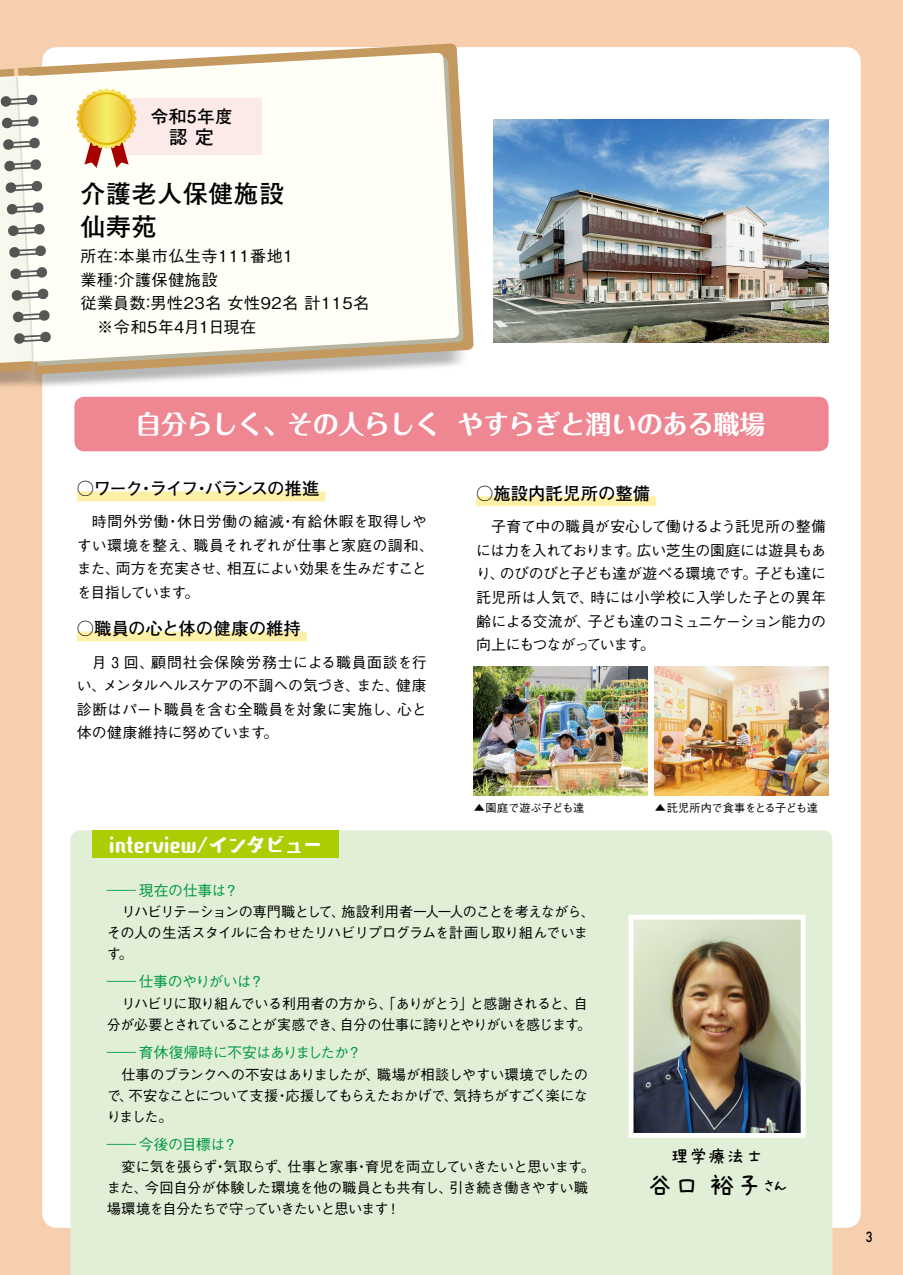
<style>
.page{position:relative;width:903px;height:1275px;background:#f7cfae}
.page>*{position:absolute;margin:0;border:0;box-sizing:border-box;transform-origin:0 0}
.t1{font:26.6px "AP Japanesefont";color:#000}
.t2{font:700 26.07px "Maru Fo Pro";letter-spacing:-.015em;color:#fff}
.t3{font:700 24.85px/33.4px "Futo Go B101 Pro";letter-spacing:.03em;color:#000}
.t4{font:19.78px "Aokane Std EB";color:#fff}
.t5{font:700 18.72px "Futo Go B101 Pro";color:#000}
.t6{font:18.55px "AP Japanesefont";color:#000}
.t7{font:700 17.5px "Futo Go B101 Pro";letter-spacing:.03em;color:#000}
.t8{font:700 17.32px "Futo Go B101 Pro";letter-spacing:-.005em;color:#000}
.t9{font:700 17.32px "Futo Go B101 Pro";letter-spacing:-.09em;color:#000}
.t10{font:500 16.1px/23.6px "Gothic BBB Pro";letter-spacing:.03em;color:#000}
.t11{font:500 14.88px/23.6px "Gothic BBB Pro";letter-spacing:-.025em;color:#000;text-align:justify}
.t12{font:500 14.88px "Gothic BBB Pro";letter-spacing:-.045em;color:#094}
.t13{font:500 14.17px/21px "Gothic BBB Pro";letter-spacing:-.045em;color:#000}
.t14{font:500 13.65px "Futura";color:#000;scale:.85 1}
.t15{font:500 11.2px "Gothic BBB Pro";letter-spacing:-.02em;color:#000}
.s1{font-size:17.68px}
</style>
<div class="page">
<div style="left:42px;top:47px;width:819px;height:1181px;background:#fff;border-radius:15px"></div>
<svg style="left:45px;top:43px;width:429px;height:331px"></svg>
<svg style="left:53px;top:57px;width:411px;height:309px;background:#cab699"></svg>
<svg style="left:18px;top:53px;width:441px;height:309px"></svg>
<svg style="left:0;top:69px;width:53px;height:326px"></svg>
<div style="left:70px;top:830px;width:762px;height:445px;background:#e1efd6"></div>
<div style="left:92px;top:830px;width:247px;height:28px;background:#abcd03"></div>
<div style="left:74px;top:397px;width:754px;height:54px;background:#ef8793;border-radius:10px"></div>
<div style="left:77px;top:491px;width:248px;height:10px;background:#fff0a8"></div>
<div style="left:77px;top:631px;width:230px;height:10px;background:#fff0a8"></div>
<div style="left:476px;top:496px;width:180px;height:10px;background:#fff0a8"></div>
<img style="left:474px;top:667px;width:173px;height:129px">
<img style="left:655px;top:667px;width:173px;height:129px">
<div style="left:121px;top:98px;width:141px;height:57px;background:#fceae8"></div>
<svg style="left:76px;top:88px;width:61px;height:80px"></svg>
<svg style="left:80px;top:92px;width:53px;height:53px"></svg>
<svg style="left:82px;top:94px;width:49px;height:49px;background:#f1d750"></svg>
<img style="left:634px;top:921px;width:166px;height:211px">
<div style="left:628px;top:915px;width:178px;height:223px;border:5px solid #fff"></div>
<img style="left:494px;top:119px;width:334px;height:223px">
<p class="t7" style="left:151px;top:103px;width:84px">令和5年度</p>
<h3 class="t5" style="left:169px;top:122px;width:46px">認 定</h3>
<h3 class="t3" style="left:81px;top:174px;width:205px">介護老人保健施設仙寿苑</h3>
<p class="t10" style="left:81px;top:242px;width:290px">所在：本巣市仏生寺111番地1<br>業種：介護保健施設<br>従業員数：男性23名 女性92名 計115名　※令和5年4月1日現在</p>
<h2 class="t2" style="left:136px;top:403px;width:631px">自分らしく、その人らしく やすらぎと潤いのある職場</h2>
<p class="t9" style="left:77px;top:474px;width:244px">○ワーク・ライフ・バランスの推進</p>
<p class="t11" style="left:77px;top:508px;width:359px;text-align:left;text-indent:15px">時間外労働・休日労働の縮減・有給休暇を取得しやすい環境を整え、職員それぞれが仕事と家庭の調和、また、両方を充実させ、相互によい効果を生みだすことを目指しています。</p>
<p class="t8" style="left:77px;top:615px;width:226px">○職員の心と体の健康の維持</p>
<p class="t11" style="left:77px;top:648px;width:351px;text-indent:15px">月 3 回、顧問社会保険労務士による職員面談を行い、メンタルヘルスケアの不調への気づき、また、健康診断はパート職員を含む全職員を対象に実施し、心と体の健康維持に努めています。</p>
<h3 class="t4" style="left:109px;top:829px;width:215px">interview/インタビュー</h3>
<p class="t8" style="left:476px;top:479px;width:175px">○施設内託児所の整備</p>
<p class="t11" style="left:476px;top:513px;width:351px;text-indent:15px">子育て中の職員が安心して働けるよう託児所の整備には力を入れております。広い芝生の園庭には遊具もあり、のびのびと子ども達が遊べる環境です。子ども達に託児所は人気で、時には小学校に入学した子との異年齢による交流が、子ども達のコミュニケーション能力の向上にもつながっています。</p>
<p class="t15" style="left:474px;top:799px;width:112px">▲園庭で遊ぶ子ども達</p>
<p class="t15" style="left:655px;top:799px;width:165px">▲託児所内で食事をとる子ども達</p>
<p class="t12" style="left:107px;top:878px;width:134px">―― 現在の仕事は？</p>
<p class="t13" style="left:107px;top:900px;width:490px;text-indent:15px">リハビリテーションの専門職として、施設利用者一人一人のことを考えながら、その人の生活スタイルに合わせたリハビリプログラムを計画し取り組んでいます。</p>
<p class="t12" style="left:107px;top:970px;width:159px">―― 仕事のやりがいは？</p>
<p class="t13" style="left:107px;top:991px;width:486px;text-align:right">リハビリに取り組んでいる利用者の方から、「ありがとう」と感謝されると、自<br>分が必要とされていることが実感でき、自分の仕事に誇りとやりがいを感じます。</p>
<p class="t12" style="left:107px;top:1040px;width:256px">―― 育休復帰時に不安はありましたか？</p>
<p class="t13" style="left:107px;top:1062px;width:483px;text-align:justify;text-indent:15px">仕事のブランクへの不安はありましたが、職場が相談しやすい環境でしたので、不安なことについて支援・応援してもらえたおかげで、気持ちがすごく楽になりました。</p>
<p class="t12" style="left:107px;top:1132px;width:133px">―― 今後の目標は？</p>
<p class="t13" style="left:107px;top:1154px;width:490px;text-indent:15px">変に気を張らず・気取らず、仕事と家事・育児を両立していきたいと思います。また、今回自分が体験した環境を他の職員とも共有し、引き続き働きやすい職場環境を自分たちで守っていきたいと思います！</p>
<h3 class="t6" style="left:670px;top:1147px;width:95px">理学療法士</h3>
<h1 class="t1" style="left:647px;top:1172px;width:142px">谷口 裕子<span class="s1">さん</span></h1>
<p class="t14" style="left:866px;top:1228px;width:10px">3</p>
</div>
